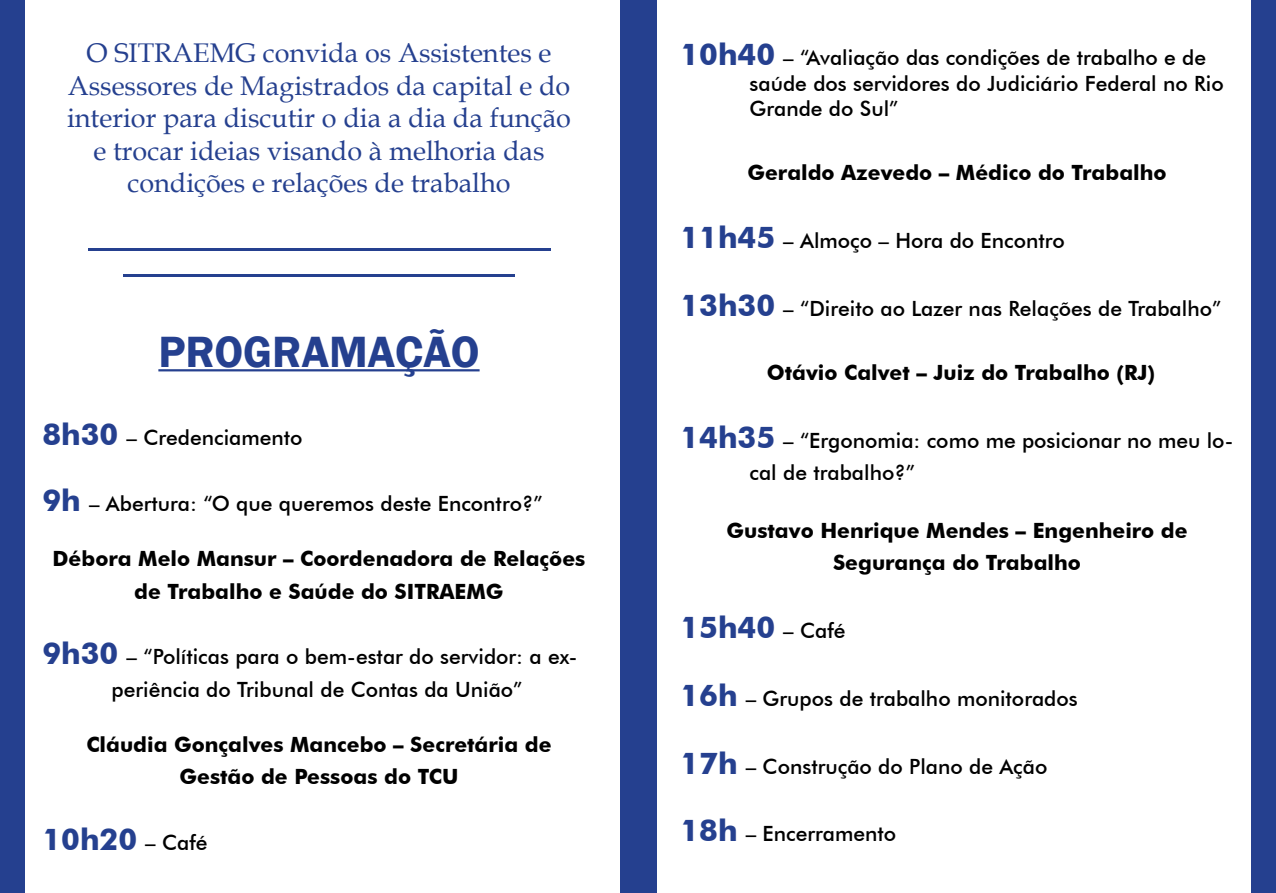
<style>
.page{position:relative;width:1276px;height:893px;background:#fff}
.page>*{position:absolute;margin:0;border:0;box-sizing:border-box;transform-origin:0 0}
.t1{font:600 45px "Franklin Gothic";color:#25408f}
.t2{font:700 30px "Futura BT";color:#25408f}
.t3{font:27px/32.4px "Book Antiqua";color:#25408f;text-align:center}
.t4{font:500 21px/25.2px "Futura BT";color:#000}
.t5{font:700 21px/32.4px "Futura BT";color:#000;text-align:center}
.s1{font-weight:700;font-size:30px;color:#25408f}
.s2{font-weight:500;font-size:21px;color:#000}
</style>
<div class="page">
<hr style="left:158px;top:369px;width:321px;height:2px;background:#25408f">
<div style="left:0;top:0;width:24px;height:893px;background:#25408f"></div>
<hr style="left:123px;top:274px;width:391px;height:2px;background:#25408f">
<hr style="left:88px;top:249px;width:462px;height:2px;background:#25408f">
<div style="left:619px;top:0;width:37px;height:893px;background:#25408f"></div>
<div style="left:1252px;top:0;width:24px;height:893px;background:#25408f"></div>
<p class="t3" style="left:67px;top:36px;width:505px">O SITRAEMG convida os Assistentes e Assessores de Magistrados da capital e do interior para discutir o dia a dia da função e trocar ideias visando à melhoria das condições e relações de trabalho</p>
<h1 class="t1" style="left:158px;top:324px;width:323px">PROGRAMAÇÃO</h1>
<p class="t4" style="left:43px;top:425px;width:261px"><span class="s1">8h30</span> – Credenciamento</p>
<p class="t4" style="left:43px;top:491px;width:502px"><span class="s1">9h</span> – Abertura: “O que queremos deste Encontro?”</p>
<p class="t5" style="left:53px;top:542px;width:534px">Débora Melo Mansur – Coordenadora de Relações de Trabalho e Saúde do SITRAEMG</p>
<p class="t4" style="left:112px;top:640px;width:467px;line-height:32.4px;text-indent:-69px"><span class="s1">9h30</span> – “Políticas para o bem-estar do servidor: a ex&shy;periência do Tribunal de Contas da União”</p>
<p class="t5" style="left:86px;top:728px;width:467px">Cláudia Gonçalves Mancebo – Secretária de<br>Gestão de Pessoas do TCU</p>
<h2 class="t2" style="left:43px;top:821px;width:166px">10h20 <span class="s2">– Café</span></h2>
<p class="t4" style="left:749px;top:45px;width:476px;text-indent:-69px"><span class="s1">10h40</span> – “Avaliação das condições de trabalho e de saúde dos servidores do Judiciário Federal no Rio<br>Grande do Sul”</p>
<p class="t5" style="left:747px;top:156px;width:420px">Geraldo Azevedo – Médico do Trabalho</p>
<p class="t4" style="left:680px;top:228px;width:386px"><span class="s1">11h45</span> – Almoço – Hora do Encontro</p>
<p class="t4" style="left:680px;top:296px;width:542px"><span class="s1">13h30</span> – “Direito ao Lazer nas Relações de Trabalho”</p>
<p class="t5" style="left:767px;top:356px;width:390px">Otávio Calvet – Juiz do Trabalho (RJ)</p>
<p class="t4" style="left:749px;top:424px;width:485px;line-height:32.4px;text-indent:-69px"><span class="s1">14h35</span> – “Ergonomia: como me posicionar no meu lo&shy;cal de trabalho?”</p>
<p class="t5" style="left:726px;top:514px;width:463px">Gustavo Henrique Mendes – Engenheiro de<br>Segurança do Trabalho</p>
<h2 class="t2" style="left:680px;top:609px;width:166px">15h40 <span class="s2">– Café</span></h2>
<p class="t4" style="left:680px;top:685px;width:399px"><span class="s1">16h</span> – Grupos de trabalho monitorados</p>
<p class="t4" style="left:680px;top:753px;width:368px"><span class="s1">17h</span> – Construção do Plano de Ação</p>
<p class="t4" style="left:680px;top:821px;width:217px"><span class="s1">18h</span> – Encerramento</p>
</div>
